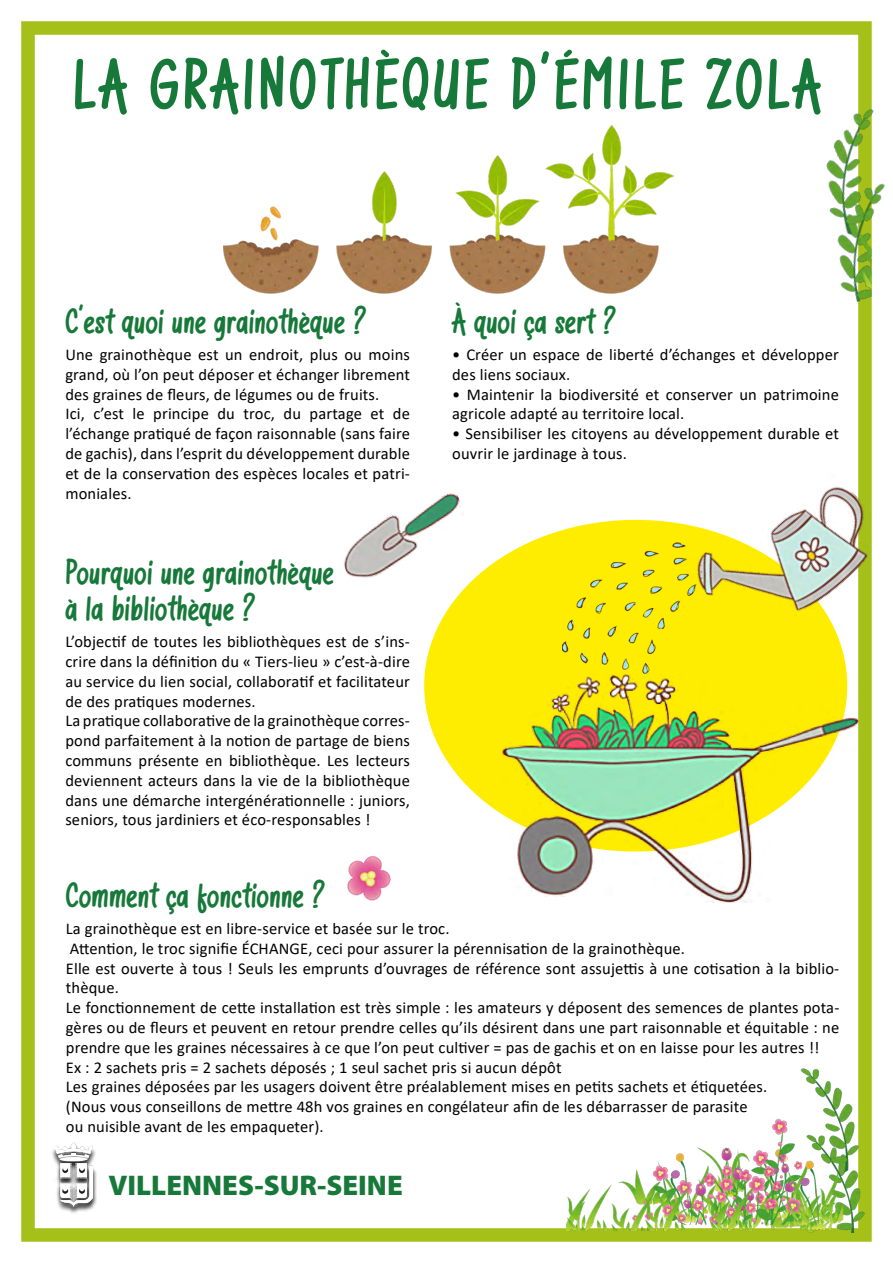
<style>
.page{position:relative;width:893px;height:1263px;background:#fff}
.page>*{position:absolute;margin:0;border:0;box-sizing:border-box;transform-origin:0 0}
.t1{font:60px "Salty Cheese";letter-spacing:.06em;color:#177939}
.t2{font:30px/36px "Salty Cheese";letter-spacing:.01em;color:#177939}
.t3{font:900 28.5px "Myriad Pro";color:#177939}
.t4{font:16.5px/19.8px "Calibri";letter-spacing:.01em;color:#000}
</style>
<div class="page">
<div style="left:21px;top:21px;width:851px;height:1221px;background:#fff;border:14px solid #a5c018"></div>
<div style="left:424px;top:520px;width:423px;height:331px;background:#ffed00;border-radius:50%"></div>
<svg style="left:52px;top:1149px;width:45px;height:64px"></svg>
<img style="left:55px;top:1143px;width:38px;height:64px">
<img style="left:223px;top:126px;width:450px;height:168px">
<img style="left:566px;top:929px;width:304px;height:303px">
<img style="left:767px;top:21px;width:118px;height:287px">
<img style="left:503px;top:675px;width:355px;height:227px">
<img style="left:684px;top:449px;width:188px;height:207px">
<img style="left:563px;top:543px;width:134px;height:131px">
<img style="left:344px;top:493px;width:130px;height:92px">
<img style="left:348px;top:857px;width:42px;height:44px">
<h1 class="t1" style="left:73px;top:46px;width:750px">LA GRAINOTHÈQUE D'ÉMILE ZOLA</h1>
<h2 class="t2" style="left:65px;top:305px;width:303px">C'est quoi une grainothèque ?</h2>
<p class="t4" style="left:65px;top:344px;width:346px">Une grainothèque est un endroit, plus ou moins grand, où l’on peut déposer et échanger librement des graines de fleurs, de légumes ou de fruits.<br>Ici, c’est le principe du troc, du partage et de l’échange pratiqué de façon raisonnable (sans faire de gachis), dans l’esprit du développement durable et de la conservation des espèces locales et patri&shy;moniales.</p>
<h2 class="t2" style="left:65px;top:557px;width:270px">Pourquoi une grainothèque à la bibliothèque ?</h2>
<p class="t4" style="left:65px;top:631px;width:346px">L’objectif de toutes les bibliothèques est de s’ins&shy;crire dans la définition du « Tiers-lieu » c’est-à-dire au service du lien social, collaboratif et facilitateur de des pratiques modernes.<br>La pratique collaborative de la grainothèque corres&shy;pond parfaitement à la notion de partage de biens communs présente en bibliothèque. Les lecteurs deviennent acteurs dans la vie de la bibliothèque dans une démarche intergénérationnelle : juniors, seniors, tous jardiniers et éco-responsables !</p>
<h2 class="t2" style="left:452px;top:305px;width:165px">À quoi ça sert ?</h2>
<p class="t4" style="left:452px;top:344px;width:388px">• Créer un espace de liberté d’échanges et développer des liens sociaux.</p>
<p class="t4" style="left:452px;top:384px;width:388px">• Maintenir la biodiversité et conserver un patrimoine agricole adapté au territoire local.</p>
<p class="t4" style="left:452px;top:423px;width:388px">• Sensibiliser les citoyens au développement durable et ouvrir le jardinage à tous.</p>
<h2 class="t2" style="left:66px;top:879px;width:261px">Comment ça fonctionne ?</h2>
<p class="t4" style="left:66px;top:918px;width:775px">La grainothèque est en libre-service et basée sur le troc.<br>Attention, le troc signifie ÉCHANGE, ceci pour assurer la pérennisation de la grainothèque.<br>Elle est ouverte à tous ! Seuls les emprunts d’ouvrages de référence sont assujettis à une cotisation à la biblio&shy;thèque.<br>Le fonctionnement de cette installation est très simple : les amateurs y déposent des semences de plantes pota&shy;gères ou de fleurs et peuvent en retour prendre celles qu’ils désirent dans une part raisonnable et équitable : ne prendre que les graines nécessaires à ce que l’on peut cultiver = pas de gachis et on en laisse pour les autres !!<br>Ex : 2 sachets pris = 2 sachets déposés ; 1 seul sachet pris si aucun dépôt<br>Les graines déposées par les usagers doivent être préalablement mises en petits sachets et étiquetées.<br>(Nous vous conseillons de mettre 48h vos graines en congélateur afin de les débarrasser de parasite<br>ou nuisible avant de les empaqueter).</p>
<h3 class="t3" style="left:108px;top:1166px;width:296px">VILLENNES-SUR-SEINE</h3>
</div>
